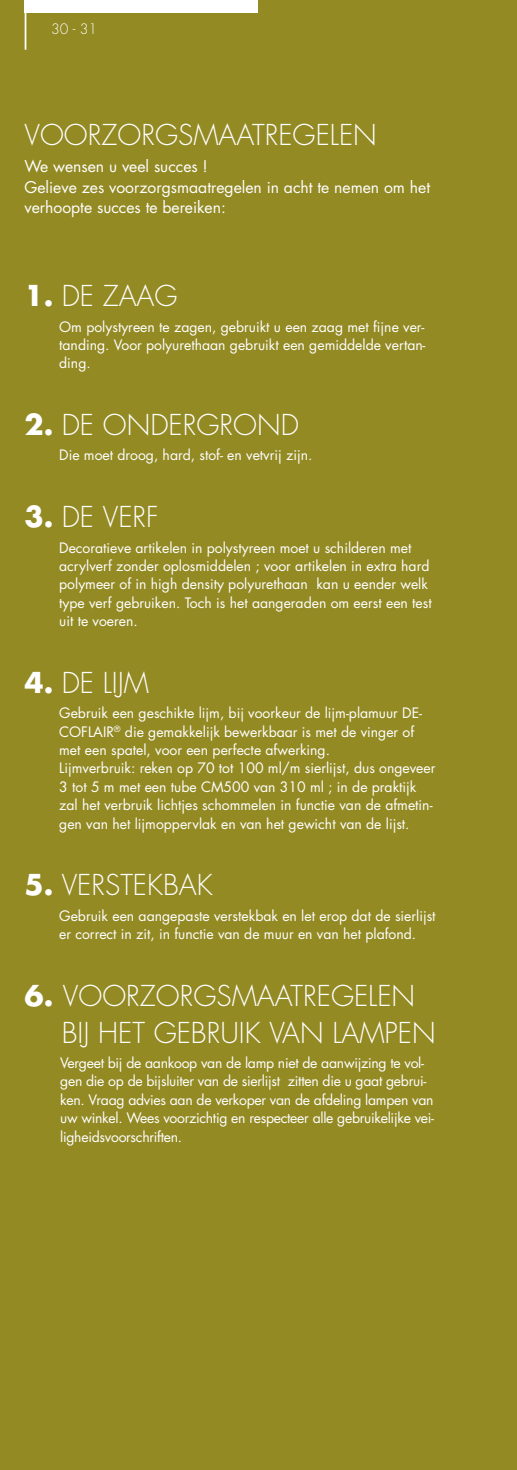
<style>
.page{position:relative;width:517px;height:1470px;background:#fff}
.page>*{position:absolute;margin:0;border:0;box-sizing:border-box;transform-origin:0 0}
.t1{font:300 28px/36.8px "Futura";color:#fff}
.t2{font:15.75px/20.7px "Futura";color:#fff}
.t3{font:14px/18.4px "Futura";color:#fff}
.t4{font:14px/18.4px "Futura";letter-spacing:-.02em;color:#fff}
.t5{font:300 14px "Futura";color:#fff}
.s1{font-weight:700}
</style>
<div class="page">
<div style="left:0;top:0;width:517px;height:1469px;background:#938a24"></div>
<div style="left:25px;top:0;width:233px;height:13px;background:#fff"></div>
<hr style="left:25px;top:0;width:1px;height:50px;background:#fff">
<p class="t5" style="left:51px;top:23px;width:47px">30 - 31</p>
<h1 class="t1" style="left:24px;top:119px;width:354px">VOORZORGSMAATREGELEN</h1>
<p class="t2" style="left:24px;top:157px;width:407px">We wensen u veel succes !<br>Gelieve zes voorzorgsmaatregelen in acht te nemen om het verhoopte succes te bereiken:</p>
<h1 class="t1" style="left:24px;top:280px;width:155px"><span class="s1">1.</span> DE ZAAG</h1>
<p class="t3" style="left:59px;top:318px;width:368px;text-align:justify">Om polystyreen te zagen, gebruikt u een zaag met fijne ver&shy;tanding. Voor polyurethaan gebruikt een gemiddelde vertan&shy;ding.</p>
<h1 class="t1" style="left:24px;top:409px;width:276px"><span class="s1">2.</span> DE ONDERGROND</h1>
<p class="t3" style="left:59px;top:447px;width:255px">Die moet droog, hard, stof- en vetvrij zijn.</p>
<h1 class="t1" style="left:24px;top:501px;width:136px"><span class="s1">3.</span> DE VERF</h1>
<p class="t3" style="left:59px;top:539px;width:374px">Decoratieve artikelen in polystyreen moet u schilderen met acrylverf zonder oplosmiddelen ; voor artikelen in extra hard polymeer of in high density polyurethaan kan u eender welk type verf gebruiken. Toch is het aangeraden om eerst een test uit te voeren.</p>
<h1 class="t1" style="left:24px;top:666px;width:126px"><span class="s1">4.</span> DE LIJM</h1>
<p class="t3" style="left:59px;top:705px;width:378px">Gebruik een geschikte lijm, bij voorkeur de lijm-plamuur DE-COFLAIR<sup>®</sup> die gemakkelijk bewerkbaar is met de vinger of met een spatel, voor een perfecte afwerking.<br>Lijmverbruik: reken op 70 tot 100 ml/m sierlijst, dus ongeveer 3 tot 5 m met een tube CM500 van 310 ml ; in de praktijk zal het verbruik lichtjes schommelen in functie van de afmetin&shy;gen van het lijmoppervlak en van het gewicht van de lijst.</p>
<h1 class="t1" style="left:24px;top:869px;width:190px"><span class="s1">5.</span> VERSTEKBAK</h1>
<p class="t3" style="left:59px;top:907px;width:378px">Gebruik een aangepaste verstekbak en let erop dat de sierlijst er correct in zit, in functie van de muur en van het plafond.</p>
<h1 class="t1" style="left:62px;top:979px;width:375px;text-indent:-37px"><span class="s1">6.</span> VOORZORGSMAATREGELEN<br>BIJ HET GEBRUIK VAN LAMPEN</h1>
<p class="t4" style="left:60px;top:1054px;width:375px">Vergeet bij de aankoop van de lamp niet de aanwijzing te vol&shy;gen die op de bijsluiter van de sierlijst zitten die u gaat gebrui&shy;ken. Vraag advies aan de verkoper van de afdeling lampen van uw winkel. Wees voorzichtig en respecteer alle gebruikelijke vei&shy;ligheidsvoorschriften.</p>
</div>
